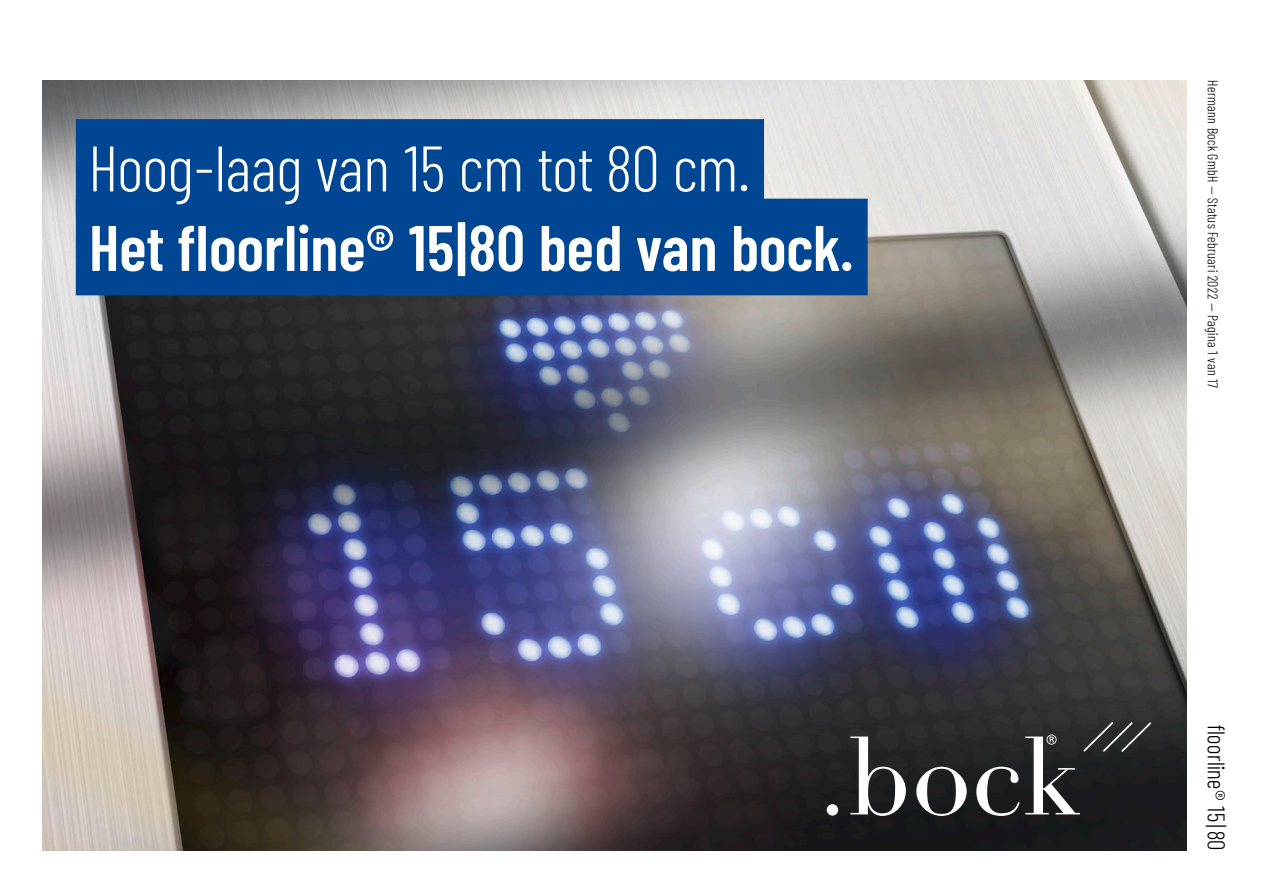
<style>
.page{position:relative;width:1263px;height:893px;background:#fff}
.page>*{position:absolute;margin:0;border:0;box-sizing:border-box;transform-origin:0 0}
.t1{font:600 64.2px "Barlow Condensed";letter-spacing:.01em;color:#fff}
.t2{font:300 64.2px "Barlow Condensed";letter-spacing:.01em;color:#fff}
.t3{font:300 24px "Barlow Condensed";letter-spacing:.02em;color:#000}
.t4{font:300 14.25px "Barlow Condensed";letter-spacing:.03em;color:#000}
</style>
<div class="page">
<img style="left:43px;top:80px;width:1143px;height:770px">
<div style="left:76px;top:119px;width:688px;height:97px;background:#004692"></div>
<div style="left:76px;top:199px;width:792px;height:96px;background:#004692"></div>
<div style="left:827px;top:804px;width:11px;height:12px;background:#fff;border-radius:50%"></div>
<svg style="left:916px;top:767px;width:51px;height:49px"></svg>
<svg style="left:850px;top:736px;width:56px;height:80px"></svg>
<svg style="left:976px;top:722px;width:175px;height:94px;background:#3c3c3d"></svg>
<h1 class="t2" style="left:89px;top:122px;width:662px">Hoog-laag van 15 cm tot 80 cm.</h1>
<h1 class="t1" style="left:89px;top:202px;width:766px">Het floorline® 15|80 bed van bock.</h1>
<p class="t4" style="left:1223px;top:80px;width:309px;rotate:90deg">Hermann Bock GmbH — Status Februari 2022 — Pagina 1 van 17</p>
<h2 class="t3" style="left:1233px;top:725px;width:127px;rotate:90deg">floorline® 15|80</h2>
</div>
